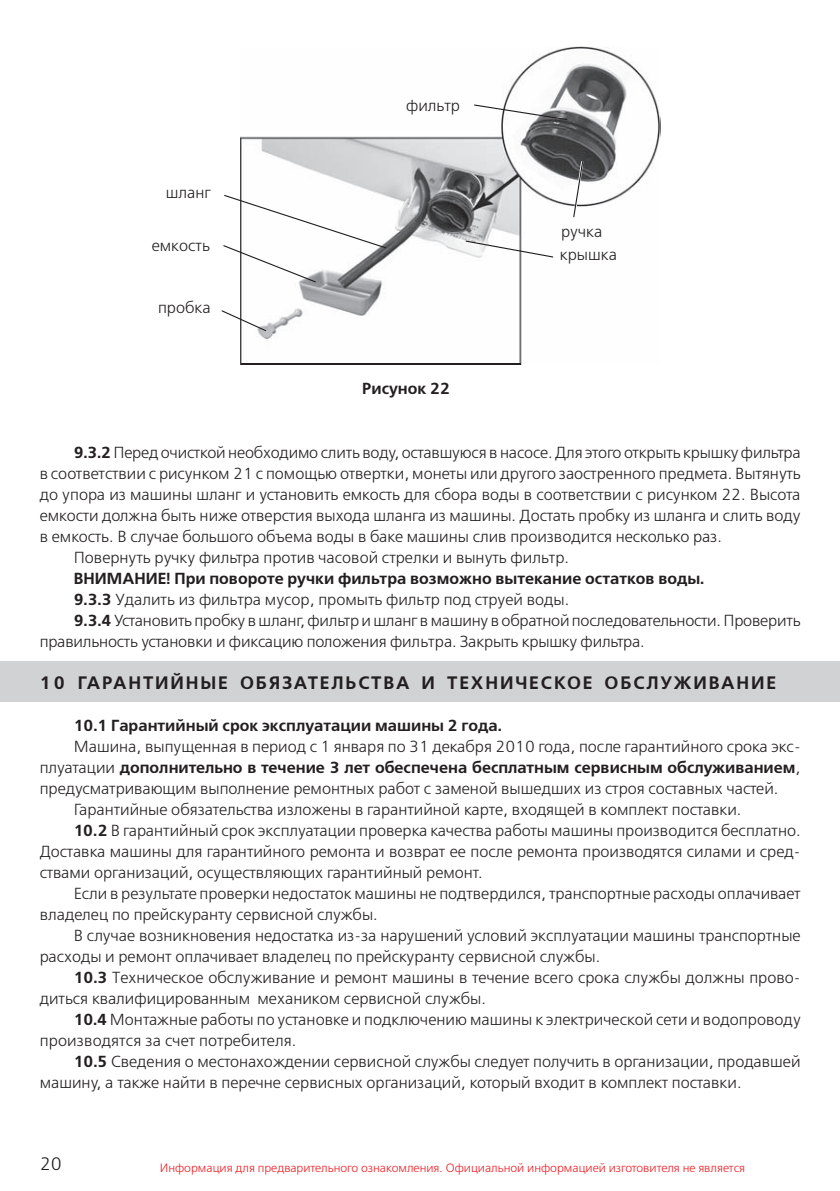
<style>
.page{position:relative;width:840px;height:1191px;background:#fff}
.page>*{position:absolute;margin:0;border:0;box-sizing:border-box;transform-origin:0 0}
.t1{font:18px "Free Set Demi Bold C";letter-spacing:.105em;color:#231f20}
.t2{font:18px "Free Set Light C";color:#231f20}
.t3{font:16px "Free Set Light C";color:#231f20}
.t4{font:16px "Free Set Demi Bold C";color:#231f20}
.t5{font:16px "Free Set C";color:#231f20}
.t6{font:12px "Free Set Light C";color:#ee1d23}
.s1{font-family:"Free Set Demi Bold C"}
.s2{font-family:"Free Set Light C"}
</style>
<div class="page">
<div style="left:0;top:661px;width:839px;height:40px;background:#d1d2d4"></div>
<img style="left:240px;top:47px;width:419px;height:318px">
<svg style="left:221px;top:310px;width:45px;height:21px"></svg>
<svg style="left:223px;top:195px;width:163px;height:87px"></svg>
<svg style="left:465px;top:240px;width:88px;height:17px"></svg>
<svg style="left:572px;top:161px;width:11px;height:56px"></svg>
<svg style="left:474px;top:104px;width:93px;height:16px"></svg>
<hr style="left:241px;top:363px;width:279px;height:1px;background:#231f20">
<p class="t5" style="left:166px;top:183px;width:46px">шланг</p>
<p class="t5" style="left:152px;top:236px;width:60px">емкость</p>
<p class="t5" style="left:158px;top:298px;width:54px">пробка</p>
<p class="t5" style="left:406px;top:96px;width:55px">фильтр</p>
<p class="t4" style="left:362px;top:379px;width:89px">Рисунок 22</p>
<p class="t5" style="left:560px;top:222px;width:43px">ручка</p>
<p class="t5" style="left:559px;top:245px;width:59px">крышка</p>
<p class="t3" style="left:74px;top:444px;width:728px"><span class="s1">9.3.2</span> Перед очисткой необходимо слить воду, оставшуюся в насосе. Для этого открыть крышку фильтра</p>
<p class="t3" style="left:40px;top:465px;width:762px">в соответствии с рисунком 21 с помощью отвертки, монеты или другого заостренного предмета. Вытянуть</p>
<p class="t3" style="left:40px;top:486px;width:762px">до упора из машины шланг и установить емкость для сбора воды в соответствии с рисунком 22. Высота</p>
<p class="t3" style="left:40px;top:507px;width:762px">емкости должна быть ниже отверстия выхода шланга из машины. Достать пробку из шланга и слить воду</p>
<p class="t3" style="left:40px;top:528px;width:683px">в емкость. В случае большого объема воды в баке машины слив производится несколько раз.</p>
<p class="t3" style="left:74px;top:549px;width:496px">Повернуть ручку фильтра против часовой стрелки и вынуть фильтр.</p>
<p class="t4" style="left:74px;top:569px;width:631px">ВНИМАНИЕ! При повороте ручки фильтра возможно вытекание остатков воды.</p>
<p class="t3" style="left:74px;top:591px;width:496px"><span class="s1">9.3.3</span> Удалить из фильтра мусор, промыть фильтр под струей воды.</p>
<p class="t3" style="left:74px;top:612px;width:728px"><span class="s1">9.3.4</span> Установить пробку в шланг, фильтр и шланг в машину в обратной последовательности. Проверить</p>
<p class="t3" style="left:40px;top:633px;width:606px">правильность установки и фиксацию положения фильтра. Закрыть крышку фильтра.</p>
<p class="t1" style="left:40px;top:672px;width:737px">10 ГАРАНТИЙНЫЕ ОБЯЗАТЕЛЬСТВА И ТЕХНИЧЕСКОЕ ОБСЛУЖИВАНИЕ</p>
<p class="t4" style="left:74px;top:716px;width:429px">10.1 Гарантийный срок эксплуатации машины 2 года.</p>
<p class="t3" style="left:74px;top:738px;width:728px">Машина, выпущенная в период с 1 января по 31 декабря 2010 года, после гарантийного срока экс-</p>
<p class="t4" style="left:40px;top:758px;width:762px"><span class="s2">плуатации</span> дополнительно в течение 3 лет обеспечена бесплатным сервисным обслуживанием<span class="s2">,</span></p>
<p class="t3" style="left:40px;top:780px;width:739px">предусматривающим выполнение ремонтных работ с заменой вышедших из строя составных частей.</p>
<p class="t3" style="left:74px;top:801px;width:668px">Гарантийные обязательства изложены в гарантийной карте, входящей в комплект поставки.</p>
<p class="t3" style="left:74px;top:822px;width:727px"><span class="s1">10.2</span> В гарантийный срок эксплуатации проверка качества работы машины производится бесплатно.</p>
<p class="t3" style="left:40px;top:843px;width:762px">Доставка машины для гарантийного ремонта и возврат ее после ремонта производятся силами и сред-</p>
<p class="t3" style="left:40px;top:864px;width:444px">ствами организаций, осуществляющих гарантийный ремонт.</p>
<p class="t3" style="left:74px;top:885px;width:728px">Если в результате проверки недостаток машины не подтвердился, транспортные расходы оплачивает</p>
<p class="t3" style="left:40px;top:906px;width:339px">владелец по прейскуранту сервисной службы.</p>
<p class="t3" style="left:74px;top:927px;width:728px">В случае возникновения недостатка из-за нарушений условий эксплуатации машины транспортные</p>
<p class="t3" style="left:40px;top:948px;width:561px">расходы и ремонт оплачивает владелец по прейскуранту сервисной службы.</p>
<p class="t3" style="left:74px;top:969px;width:727px"><span class="s1">10.3</span> Техническое обслуживание и ремонт машины в течение всего срока службы должны прово-</p>
<p class="t3" style="left:40px;top:990px;width:447px">диться квалифицированным механиком сервисной службы.</p>
<p class="t3" style="left:74px;top:1011px;width:728px"><span class="s1">10.4</span> Монтажные работы по установке и подключению машины к электрической сети и водопроводу</p>
<p class="t3" style="left:40px;top:1032px;width:258px">производятся за счет потребителя.</p>
<p class="t3" style="left:74px;top:1053px;width:727px"><span class="s1">10.5</span> Сведения о местонахождении сервисной службы следует получить в организации, продавшей</p>
<p class="t3" style="left:40px;top:1074px;width:703px">машину, а также найти в перечне сервисных организаций, который входит в комплект поставки.</p>
<p class="t2" style="left:40px;top:1154px;width:24px">20</p>
<p class="t6" style="left:160px;top:1161px;width:586px">Информация для предварительного ознакомления. Официальной информацией изготовителя не является</p>
</div>
